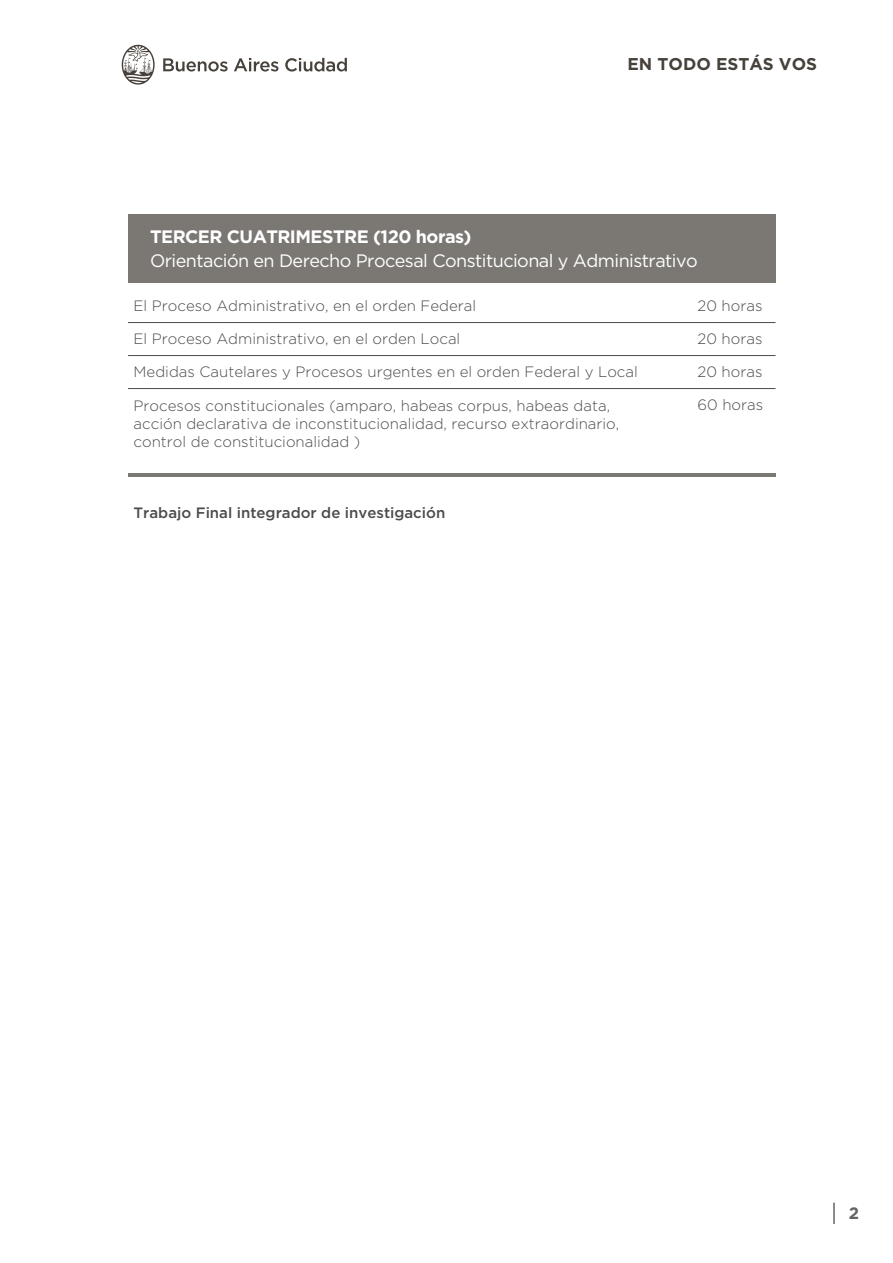
<style>
.page{position:relative;width:893px;height:1263px;background:#fff}
.page>*{position:absolute;margin:0;border:0;box-sizing:border-box;transform-origin:0 0}
.t1{font:18px "Gotham";letter-spacing:-.03em;color:#fff}
.t2{font:700 18px "Gotham";letter-spacing:-.03em;color:#fff}
.t3{font:700 17.1px "Gotham";color:#47413b}
.t4{font:700 16.5px "Gotham";color:#636466}
.t5{font:300 15px/18px "Gotham";color:#4b4b4d}
.t6{font:500 15px "Gotham";color:#4b4b4d}
</style>
<div class="page">
<hr style="left:833px;top:1202px;width:2px;height:22px;background:#636466">
<svg style="left:163px;top:58px;width:65px;height:14px"></svg>
<svg style="left:234px;top:58px;width:44px;height:14px"></svg>
<svg style="left:285px;top:58px;width:62px;height:14px"></svg>
<svg style="left:122px;top:45px;width:33px;height:40px"></svg>
<div style="left:128px;top:215px;width:647px;height:68px;background:#7b7874"></div>
<hr style="left:128px;top:473px;width:647px;height:4px;background:#7b7874">
<hr style="left:128px;top:322px;width:647px;height:1px;background:#4b4b4d">
<hr style="left:128px;top:355px;width:647px;height:1px;background:#4b4b4d">
<hr style="left:128px;top:388px;width:647px;height:1px;background:#4b4b4d">
<p class="t3" style="left:628px;top:53px;width:191px">EN TODO ESTÁS VOS</p>
<p class="t2" style="left:150px;top:225px;width:323px">TERCER CUATRIMESTRE (120 horas)</p>
<p class="t1" style="left:150px;top:249px;width:549px">Orientación en Derecho Procesal Constitucional y Administrativo</p>
<p class="t5" style="left:134px;top:296px;width:344px">El Proceso Administrativo, en el orden Federal</p>
<p class="t5" style="left:134px;top:329px;width:328px">El Proceso Administrativo, en el orden Local</p>
<p class="t5" style="left:134px;top:362px;width:506px">Medidas Cautelares y Procesos urgentes en el orden Federal y Local</p>
<p class="t5" style="left:698px;top:296px;width:66px">20 horas</p>
<p class="t5" style="left:698px;top:329px;width:66px">20 horas</p>
<p class="t5" style="left:698px;top:362px;width:66px">20 horas</p>
<p class="t5" style="left:134px;top:396px;width:478px">Procesos constitucionales (amparo, habeas corpus, habeas data,</p>
<p class="t5" style="left:698px;top:395px;width:67px">60 horas</p>
<p class="t5" style="left:134px;top:414px;width:487px">acción declarativa de inconstitucionalidad, recurso extraordinario, control de constitucionalidad )</p>
<p class="t6" style="left:134px;top:503px;width:313px">Trabajo Final integrador de investigación</p>
<p class="t4" style="left:849px;top:1202px;width:12px">2</p>
</div>
